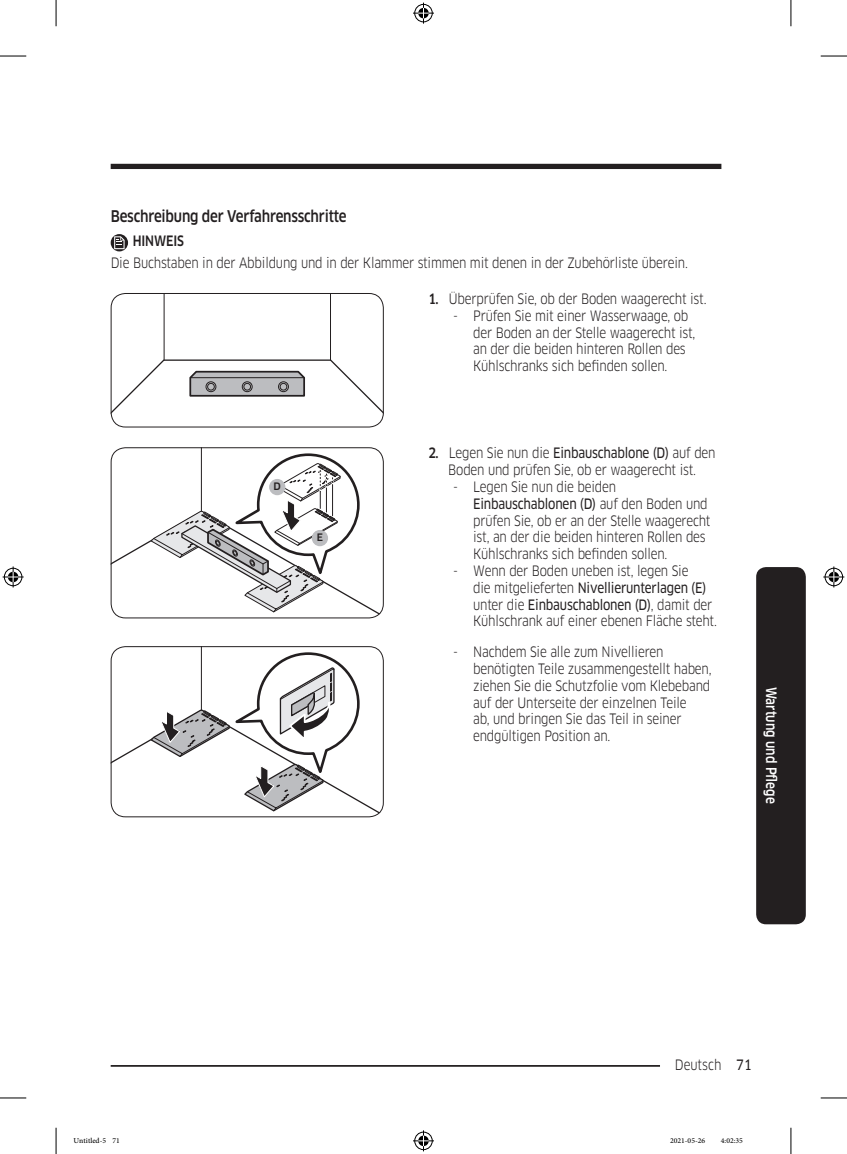
<style>
.page{position:relative;width:847px;height:1154px;background:#fff}
.page>*{position:absolute;margin:0;border:0;box-sizing:border-box;transform-origin:0 0}
.t1{font:500 15.75px "Samsung Clan Pro";letter-spacing:-.015em;color:#231f20;scale:.85 1}
.t2{font:14px/16.8px "Samsung Clan Pro";letter-spacing:-.015em;color:#231f20;scale:.85 1}
.Sidebar{font:500 14px "Samsung Clan Pro";color:#fff;scale:.85 1}
.DL_DT_Icon{font:500 14px "Samsung Clan Pro";letter-spacing:-.015em;color:#231f20;scale:.85 1}
.t3{font:10.5px "Adobe Arabic";color:#000}
.image{font:500 9.97px "Samsung Clan Pro";color:#231f20}
.s1{font-weight:500}
.s2{font-family:"Samsung Clan Pro News"}
</style>
<div class="page">
<div style="left:111px;top:164px;width:610px;height:5px;background:#231f20"></div>
<hr style="left:111px;top:1065px;width:610px;height:2px;background:#231f20">
<div style="left:659px;top:1055px;width:77px;height:17px;background:#fff"></div>
<div style="left:755px;top:567px;width:50px;height:357px;background:#231f20;border-radius:10px"></div>
<svg style="left:111px;top:234px;width:17px;height:17px"></svg>
<svg style="left:114px;top:236px;width:10px;height:13px"></svg>
<hr style="left:164px;top:293px;width:1px;height:67px;background:#231f20">
<hr style="left:330px;top:293px;width:1px;height:67px;background:#231f20">
<svg style="left:111px;top:359px;width:272px;height:68px"></svg>
<div style="left:111px;top:293px;width:272px;height:134px;border:1px solid #231f20;border-radius:14px"></div>
<hr style="left:201px;top:447px;width:1px;height:65px;background:#231f20">
<svg style="left:111px;top:452px;width:272px;height:166px"></svg>
<div style="left:269px;top:479px;width:16px;height:16px;background:#bcbdc0;border-radius:50%"></div>
<div style="left:311px;top:530px;width:17px;height:16px;background:#bcbdc0;border-radius:50%"></div>
<div style="left:111px;top:447px;width:272px;height:171px;border:1px solid #231f20;border-radius:14px"></div>
<hr style="left:201px;top:646px;width:1px;height:64px;background:#231f20">
<svg style="left:111px;top:651px;width:272px;height:166px"></svg>
<div style="left:111px;top:646px;width:272px;height:171px;border:1px solid #231f20;border-radius:14px"></div>
<svg style="left:0;top:56px;width:26px;height:1px"></svg>
<svg style="left:820px;top:56px;width:26px;height:1px"></svg>
<svg style="left:0;top:1097px;width:26px;height:1px"></svg>
<svg style="left:820px;top:1097px;width:26px;height:1px"></svg>
<svg style="left:56px;top:0;width:1px;height:26px"></svg>
<svg style="left:56px;top:1128px;width:1px;height:26px"></svg>
<svg style="left:790px;top:0;width:1px;height:26px"></svg>
<svg style="left:790px;top:1128px;width:1px;height:26px"></svg>
<svg style="left:413px;top:3px;width:21px;height:21px"></svg>
<svg style="left:413px;top:1130px;width:21px;height:21px"></svg>
<svg style="left:3px;top:566px;width:21px;height:21px"></svg>
<svg style="left:823px;top:566px;width:21px;height:21px"></svg>
<h3 class="t1" style="left:111px;top:207px;width:279px">Beschreibung der Verfahrensschritte</h3>
<p class="DL_DT_Icon" style="left:133px;top:233px;width:62px">HINWEIS</p>
<p class="t2" style="left:111px;top:255px;width:680px">Die Buchstaben in der Abbildung und in der Klammer stimmen mit denen in der Zubehörliste überein.</p>
<p class="t2" style="left:428px;top:290px;width:328px"><span class="s1">1.</span> Überprüfen Sie, ob der Boden waagerecht ist.</p>
<p class="t2" style="left:473px;top:307px;width:263px;text-indent:-20px">- Prüfen Sie mit einer Wasserwaage, ob der Boden an der Stelle waagerecht ist, an der die beiden hinteren Rollen des Kühlschranks sich befinden sollen.</p>
<p class="image" style="left:273px;top:481px;width:9px">D</p>
<p class="image" style="left:317px;top:532px;width:8px">E</p>
<p class="t2" style="left:428px;top:445px;width:339px;text-align:center"><span class="s1">2.</span> Legen Sie nun die <span class="s2">Einbauschablone (D)</span> auf den<br>Boden und prüfen Sie, ob er waagerecht ist.</p>
<p class="t2" style="left:473px;top:478px;width:281px;text-indent:-20px">- Legen Sie nun die beiden <span class="s2">Einbauschablonen (D)</span> auf den Boden und prüfen Sie, ob er an der Stelle waagerecht ist, an der die beiden hinteren Rollen des Kühlschranks sich befinden sollen.</p>
<p class="t2" style="left:473px;top:562px;width:288px;text-indent:-20px">- Wenn der Boden uneben ist, legen Sie<br>die mitgelieferten <span class="s2">Nivellierunterlagen (E) </span>unter die <span class="s2">Einbauschablonen (D)</span>, damit der Kühlschrank auf einer ebenen Fläche steht.</p>
<p class="t2" style="left:473px;top:644px;width:282px;text-indent:-20px">- Nachdem Sie alle zum Nivellieren benötigten Teile zusammengestellt haben, ziehen Sie die Schutzfolie vom Klebeband auf der Unterseite der einzelnen Teile<br>ab, und bringen Sie das Teil in seiner endgültigen Position an.</p>
<p class="Sidebar" style="left:779px;top:686px;width:138px;rotate:90deg">Wartung und Pfleg</p>
<p class="t2" style="left:674px;top:1056px;width:92px">Deutsch <span class="s2">71</span></p>
<p class="t3" style="left:74px;top:1133px;width:48px">Untitled-5 71</p>
<p class="t3" style="left:669px;top:1133px;width:37px">2021-05-26</p>
<p class="t3" style="left:720px;top:1133px;width:24px">4:02:35</p>
</div>
